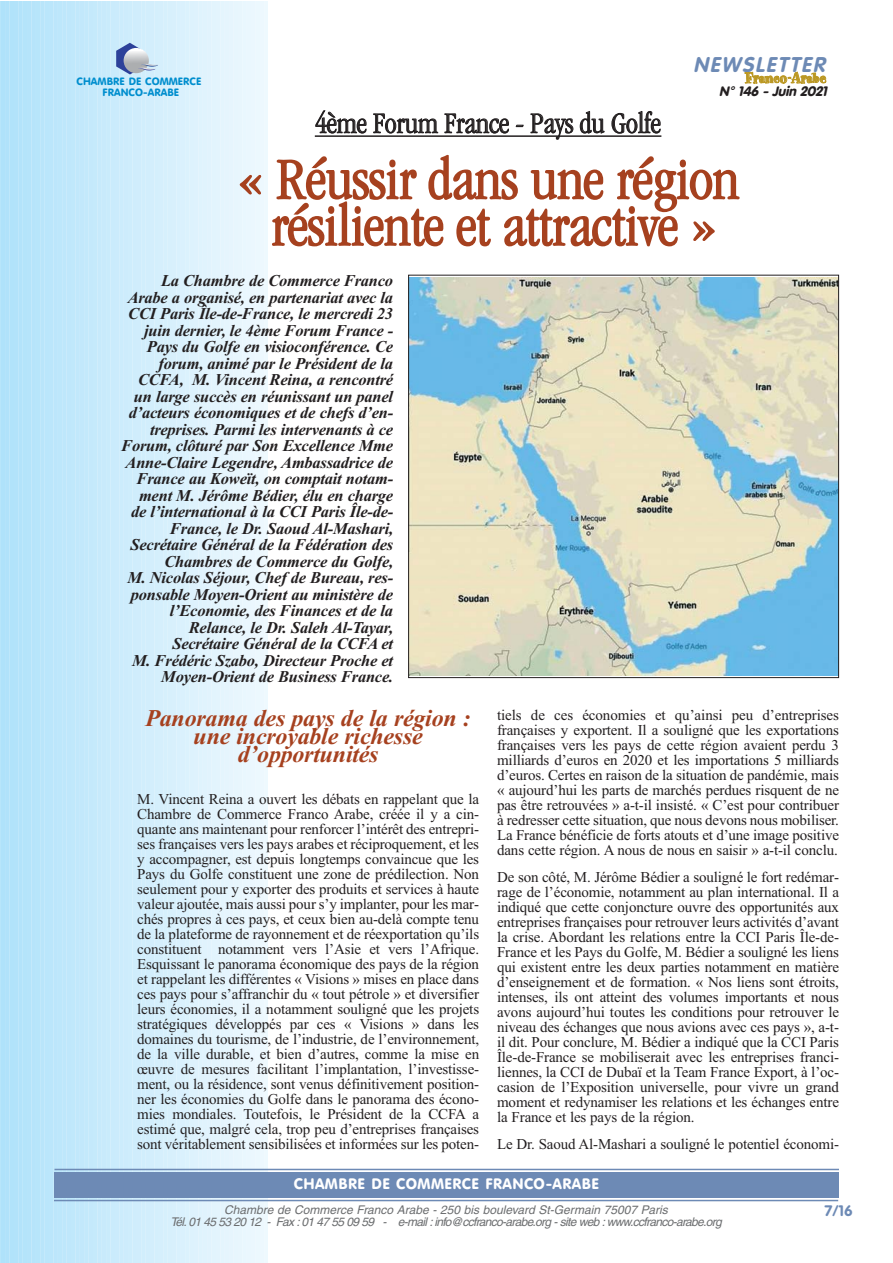
<style>
.page{position:relative;width:893px;height:1263px;background:#fff}
.page>*{position:absolute;margin:0;border:0;box-sizing:border-box;transform-origin:0 0}
.t1{font:300 condensed 60px/46.5px "Garamond";color:#a6411f;text-align:center}
.t2{font:300 condensed 30px "Garamond";color:#231f20}
.t3{font:italic 700 24px/18px "Times New Roman";letter-spacing:-.01em;color:#a6411f;text-align:center}
.t4{font:italic 700 21px "VAG Rounded";color:#6d8ab5}
.t5{font:italic 700 16.5px/16.5px "Times New Roman";letter-spacing:-.015em;color:#231f20;text-align:right}
.t6{font:16.5px "Spumoni LP";letter-spacing:.02em;color:#bb9824}
.t7{font:15px/15px "Times New Roman";letter-spacing:-.01em;color:#231f20;text-align:justify}
.t8{font:15px "VAG Rounded BT";letter-spacing:.03em;color:#fff}
.t9{font:700 15px "VAG Rounded";color:#6d8ab5}
.t10{font:italic 900 13.5px "VAG Rounded";color:#231f20}
.t11{font:italic 12px/12px "Helvetica";color:#6c6e70;text-align:center}
.t12{font:10.5px/10.5px "VAG Rounded BT";letter-spacing:.005em;color:#008ece;text-align:center}
</style>
<div class="page">
<div style="left:0;top:1px;width:8px;height:1262px;background:#afe2fa"></div>
<svg style="left:8px;top:1px;width:3px;height:1262px;background:#b5e4fa"></svg>
<div style="left:11px;top:1px;width:10px;height:1262px;background:#b2e3fa"></div>
<div style="left:20px;top:1px;width:10px;height:1262px;background:#b4e4fa"></div>
<svg style="left:30px;top:1px;width:3px;height:1262px;background:#bae5fa"></svg>
<div style="left:33px;top:1px;width:10px;height:1262px;background:#b7e5fa"></div>
<div style="left:42px;top:1px;width:10px;height:1262px;background:#bae6fb"></div>
<div style="left:51px;top:1px;width:9px;height:1262px;background:#bce6fb"></div>
<div style="left:60px;top:1px;width:9px;height:1262px;background:#bee7fb"></div>
<div style="left:68px;top:1px;width:10px;height:1262px;background:#c0e8fb"></div>
<div style="left:77px;top:1px;width:10px;height:1262px;background:#c2e8fb"></div>
<div style="left:86px;top:1px;width:10px;height:1262px;background:#c4e9fb"></div>
<div style="left:95px;top:1px;width:9px;height:1262px;background:#c7eafb"></div>
<div style="left:104px;top:1px;width:9px;height:1262px;background:#c9ebfb"></div>
<div style="left:112px;top:1px;width:10px;height:1262px;background:#cbebfc"></div>
<div style="left:121px;top:1px;width:10px;height:1262px;background:#cdecfc"></div>
<div style="left:130px;top:1px;width:10px;height:1262px;background:#cfedfc"></div>
<div style="left:139px;top:1px;width:9px;height:1262px;background:#d1eefc"></div>
<div style="left:147px;top:1px;width:10px;height:1262px;background:#d3eefc"></div>
<div style="left:156px;top:1px;width:10px;height:1262px;background:#d5effc"></div>
<div style="left:165px;top:1px;width:10px;height:1262px;background:#d7f0fc"></div>
<div style="left:174px;top:1px;width:9px;height:1262px;background:#d9f1fd"></div>
<div style="left:183px;top:1px;width:9px;height:1262px;background:#dbf2fd"></div>
<div style="left:191px;top:1px;width:10px;height:1262px;background:#def2fd"></div>
<div style="left:200px;top:1px;width:10px;height:1262px;background:#e0f3fd"></div>
<div style="left:209px;top:1px;width:10px;height:1262px;background:#e2f4fd"></div>
<div style="left:218px;top:1px;width:9px;height:1262px;background:#e4f5fd"></div>
<div style="left:227px;top:1px;width:9px;height:1262px;background:#e6f5fd"></div>
<div style="left:235px;top:1px;width:10px;height:1262px;background:#e8f6fd"></div>
<div style="left:244px;top:1px;width:10px;height:1262px;background:#eaf7fe"></div>
<div style="left:253px;top:1px;width:9px;height:1262px;background:#ecf8fe"></div>
<div style="left:262px;top:1px;width:5px;height:1262px;background:#eef9fe"></div>
<hr style="left:54px;top:1200px;width:784px;height:1px;background:#6d8ab5">
<svg style="left:116px;top:43px;width:42px;height:31px"></svg>
<div style="left:54px;top:1172px;width:785px;height:26px;background:#6d8ab5"></div>
<hr style="left:54px;top:1169px;width:785px;height:1px;background:#6d8ab5">
<hr style="left:315px;top:135px;width:346px;height:2px;background:#231f20">
<img style="left:410px;top:277px;width:427px;height:399px">
<p class="t12" style="left:77px;top:77px;width:126px">CHAMBRE DE COMMERCE<br>FRANCO-ARABE</p>
<h3 class="t4" style="left:693px;top:56px;width:137px">NEWSLETTER</h3>
<p class="t6" style="left:745px;top:72px;width:82px">Franco-Arabe</p>
<p class="t10" style="left:719px;top:85px;width:112px">N° 146 - Juin 2021</p>
<h2 class="t2" style="left:315px;top:111px;width:347px">4ème Forum France - Pays du Golfe</h2>
<h1 class="t1" style="left:237px;top:160px;width:504px">« Réussir dans une région résiliente et attractive »</h1>
<p class="t5" style="left:121px;top:274px;width:273px">La Chambre de Commerce Franco Arabe a organisé, en partenariat avec la CCI Paris Île-de-France, le mercredi 23 juin dernier, le 4ème Forum France - Pays du Golfe en visioconférence. Ce forum, animé par le Président de la CCFA, M. Vincent Reina, a rencontré un large succès en réunissant un panel d’acteurs économiques et de chefs d’en&shy;treprises. Parmi les intervenants à ce Forum, clôturé par Son Excellence Mme Anne-Claire Legendre, Ambassadrice de France au Koweït, on comptait notam&shy;ment M. Jérôme Bédier, élu en charge de l’international à la CCI Paris Île-de-France, le Dr. Saoud Al-Mashari, Secrétaire Général de la Fédération des Chambres de Commerce du Golfe,<br>M. Nicolas Séjour, Chef de Bureau, res&shy;ponsable Moyen-Orient au ministère de l’Economie, des Finances et de la Relance, le Dr. Saleh Al-Tayar, Secrétaire Général de la CCFA et<br>M. Frédéric Szabo, Directeur Proche et Moyen-Orient de Business France.</p>
<h3 class="t3" style="left:145px;top:711px;width:327px">Panorama des pays de la région : une incroyable richesse d’opportunités</h3>
<p class="t7" style="left:137px;top:793px;width:343px">M. Vincent Reina a ouvert les débats en rappelant que la Chambre de Commerce Franco Arabe, créée il y a cin&shy;quante ans maintenant pour renforcer l’intérêt des entrepri&shy;ses françaises vers les pays arabes et réciproquement, et les y accompagner, est depuis longtemps convaincue que les Pays du Golfe constituent une zone de prédilection. Non seulement pour y exporter des produits et services à haute valeur ajoutée, mais aussi pour s’y implanter, pour les mar&shy;chés propres à ces pays, et ceux bien au-delà compte tenu de la plateforme de rayonnement et de réexportation qu’ils constituent notamment vers l’Asie et vers l’Afrique.<br>Esquissant le panorama économique des pays de la région et rappelant les différentes « Visions » mises en place dans ces pays pour s’affranchir du « tout pétrole » et diversifier leurs économies, il a notamment souligné que les projets stratégiques développés par ces « Visions » dans les domaines du tourisme, de l’industrie, de l’environnement, de la ville durable, et bien d’autres, comme la mise en œuvre de mesures facilitant l’implantation, l’investisse&shy;ment, ou la résidence, sont venus définitivement position&shy;ner les économies du Golfe dans le panorama des écono&shy;mies mondiales. Toutefois, le Président de la CCFA a estimé que, malgré cela, trop peu d’entreprises françaises sont véritablement sensibilisées et informées sur les poten-</p>
<p class="t7" style="left:497px;top:709px;width:343px">tiels de ces économies et qu’ainsi peu d’entreprises françaises y exportent. Il a souligné que les exportations françaises vers les pays de cette région avaient perdu 3 milliards d’euros en 2020 et les importations 5 milliards d’euros. Certes en raison de la situation de pandémie, mais « aujourd’hui les parts de marchés perdues risquent de ne pas être retrouvées » a-t-il insisté. « C’est pour contribuer à redresser cette situation, que nous devons nous mobiliser.<br>La France bénéficie de forts atouts et d’une image positive dans cette région. A nous de nous en saisir » a-t-il conclu.</p>
<p class="t7" style="left:497px;top:871px;width:343px">De son côté, M. Jérôme Bédier a souligné le fort redémar&shy;rage de l’économie, notamment au plan international. Il a indiqué que cette conjoncture ouvre des opportunités aux entreprises françaises pour retrouver leurs activités d’avant la crise. Abordant les relations entre la CCI Paris Île-de-France et les Pays du Golfe, M. Bédier a souligné les liens qui existent entre les deux parties notamment en matière d’enseignement et de formation. « Nos liens sont étroits, intenses, ils ont atteint des volumes importants et nous avons aujourd’hui toutes les conditions pour retrouver le niveau des échanges que nous avions avec ces pays », a-t&shy;il dit. Pour conclure, M. Bédier a indiqué que la CCI Paris Île-de-France se mobiliserait avec les entreprises franci&shy;liennes, la CCI de Dubaï et la Team France Export, à l’oc&shy;casion de l’Exposition universelle, pour vivre un grand moment et redynamiser les relations et les échanges entre la France et les pays de la région.</p>
<p class="t7" style="left:497px;top:1138px;width:343px">Le Dr. Saoud Al-Mashari a souligné le potentiel économi-</p>
<p class="t8" style="left:294px;top:1177px;width:307px">CHAMBRE DE COMMERCE FRANCO-ARABE</p>
<p class="t11" style="left:170px;top:1204px;width:555px">Chambre de Commerce Franco Arabe - 250 bis boulevard St-Germain 75007 Paris<br>Tél. 01 45 53 20 12 - Fax: 01 47 55 09 59 - e-mail: info@ccfranco-arabe.org -site web : www.ccfranco-arabe.org</p>
<p class="t9" style="left:824px;top:1205px;width:30px">7/16</p>
</div>
